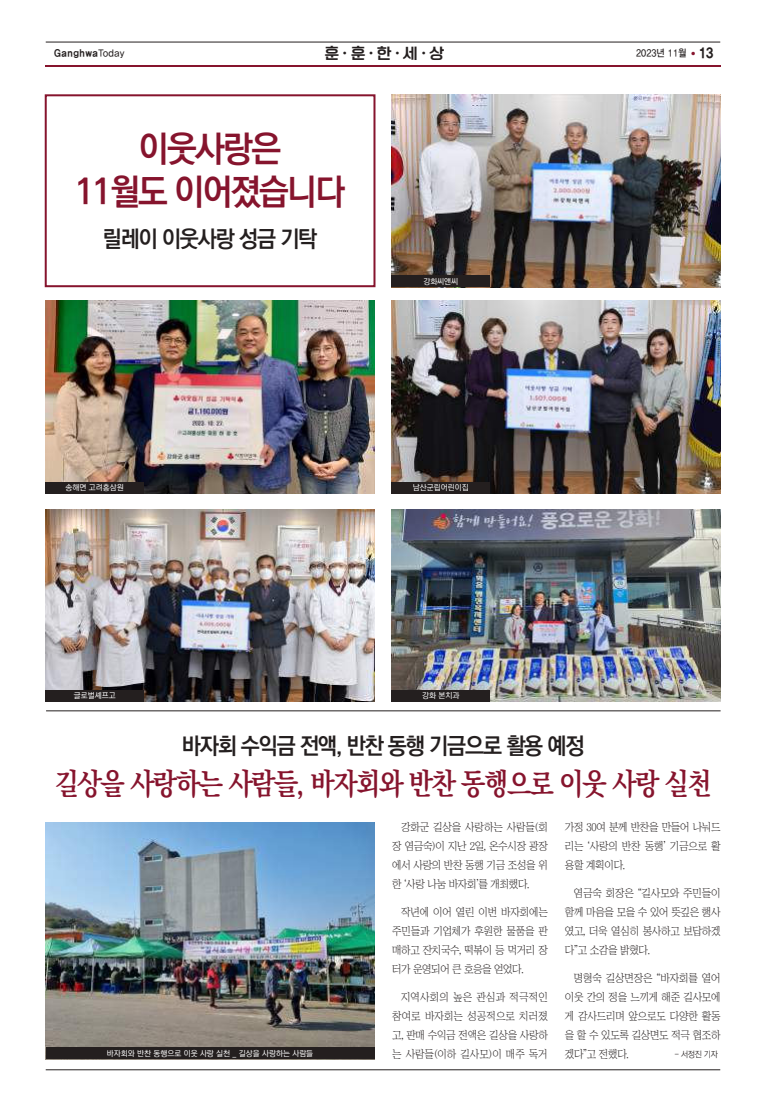
<style>
.page{position:relative;width:766px;height:1112px;background:#fff}
.page>*{position:absolute;margin:0;border:0;box-sizing:border-box;transform-origin:0 0}
.t1{font:700 36px/43px "Ko Pub Dotum";letter-spacing:-.05em;color:#86142d;text-align:center;scale:.95 1}
.t2{font:700 30px "Ko Pub Batang";letter-spacing:-.05em;color:#86142d;scale:.86 1}
.t3{font:700 23px "Ko Pub Dotum";letter-spacing:-.05em;color:#241f1f;scale:.95 1}
.t4{font:15px "ONE Mobile Title";color:#241f1f}
.t5{font:14px "YDIYGO360";color:#241f1f;scale:.9 1}
.t6{font:11px/19px "Chosunilbo NM";letter-spacing:-.03em;color:#241f1f;text-align:justify;scale:.95 1}
.t7{font:10px "YDIYGO350";letter-spacing:.05em;color:#241f1f;scale:.9 1}
.t8{font:10px "YDIYGO330";color:#241f1f;scale:.9 1}
.t9{font:300 8.5px "Ko Pub Dotum";color:#241f1f}
.t10{font:500 8px "Ko Pub Dotum";color:#fff}
.s1{font-family:"YDIYGO330"}
.s2{font-family:"YDIYGO310";font-size:5px;color:#86142d}
</style>
<div class="page">
<hr style="left:45px;top:65px;width:675px;height:2px;background:#86142d">
<hr style="left:46px;top:1069px;width:674px;height:1px;background:#241f1f">
<hr style="left:46px;top:42px;width:674px;height:1px;background:#241f1f">
<div style="left:45px;top:94px;width:330px;height:193px;border:2px solid #86142d"></div>
<img style="left:45px;top:300px;width:329px;height:193px">
<div style="left:45px;top:481px;width:99px;height:12px;background:#241f1f"></div>
<img style="left:391px;top:94px;width:329px;height:193px">
<div style="left:391px;top:275px;width:99px;height:12px;background:#241f1f"></div>
<img style="left:45px;top:509px;width:329px;height:192px">
<div style="left:45px;top:690px;width:99px;height:11px;background:#241f1f"></div>
<img style="left:391px;top:509px;width:329px;height:192px">
<div style="left:391px;top:690px;width:99px;height:11px;background:#241f1f"></div>
<img style="left:391px;top:300px;width:329px;height:193px">
<div style="left:391px;top:481px;width:99px;height:12px;background:#241f1f"></div>
<img style="left:46px;top:822px;width:328px;height:225px">
<div style="left:46px;top:1047px;width:328px;height:11px;background:#241f1f"></div>
<hr style="left:46px;top:710px;width:674px;height:1px;background:#241f1f">
<p class="t7" style="left:54px;top:47px;width:80px">Ganghwa<span class="s1">Today</span></p>
<h3 class="t4" style="left:324px;top:45px;width:121px">훈·훈·한·세·상</h3>
<p class="t8" style="left:636px;top:47px;width:68px">2023년 11월 <span class="s2">●</span></p>
<p class="t5" style="left:698px;top:45px;width:17px">13</p>
<h1 class="t1" style="left:75px;top:128px;width:286px">이웃사랑은<br>11월도 이어졌습니다</h1>
<h3 class="t3" style="left:103px;top:227px;width:227px">릴레이 이웃사랑 성금 기탁</h3>
<p class="t10" style="left:423px;top:277px;width:36px">강화씨앤씨</p>
<p class="t10" style="left:66px;top:483px;width:60px">송해면 고려홍삼원</p>
<p class="t10" style="left:413px;top:483px;width:57px">남산군립어린이집</p>
<p class="t10" style="left:74px;top:692px;width:43px">글로벌셰프고</p>
<p class="t10" style="left:422px;top:692px;width:39px">강화 본치과</p>
<h3 class="t3" style="left:182px;top:734px;width:425px">바자회 수익금 전액, 반찬 동행 기금으로 활용 예정</h3>
<h2 class="t2" style="left:55px;top:768px;width:765px">길상을 사랑하는 사람들, 바자회와 반찬 동행으로 이웃 사랑 실천</h2>
<p class="t10" style="left:107px;top:1049px;width:208px">바자회와 반찬 동행으로 이웃 사랑 실천 _ 길상을 사랑하는 사람들</p>
<p class="t6" style="left:392px;top:817px;width:165px;text-indent:9px">강화군 길상을 사랑하는 사람들(회 장 염금숙)이 지난 2일, 온수시장 광장 에서 사랑의 반찬 동행 기금 조성을 위 한 ‘사랑 나눔 바자회’를 개최했다.</p>
<p class="t6" style="left:392px;top:902px;width:165px;text-indent:9px">작년에 이어 열린 이번 바자회에는 주민들과 기업체가 후원한 물품을 판 매하고 잔치국수, 떡볶이 등 먹거리 장 터가 운영되어 큰 호응을 얻었다.</p>
<p class="t6" style="left:392px;top:987px;width:165px;text-indent:9px">지역사회의 높은 관심과 적극적인 참여로 바자회는 성공적으로 치러졌 고, 판매 수익금 전액은 길상을 사랑하 는 사람들(이하 길사모)이 매주 독거</p>
<p class="t6" style="left:564px;top:817px;width:165px">가정 30여 분께 반찬을 만들어 나눠드 리는 ‘사랑의 반찬 동행’ 기금으로 활 용할 계획이다.</p>
<p class="t6" style="left:564px;top:883px;width:165px;text-indent:9px">염금숙 회장은 “길사모와 주민들이 함께 마음을 모을 수 있어 뜻깊은 행사 였고, 더욱 열심히 봉사하고 보답하겠 다”고 소감을 밝혔다.</p>
<p class="t6" style="left:564px;top:968px;width:165px;text-indent:9px">명형숙 길상면장은 “바자회를 열어 이웃 간의 정을 느끼게 해준 길사모에 게 감사드리며 앞으로도 다양한 활동 을 할 수 있도록 길상면도 적극 협조하 겠다”고 전했다.</p>
<p class="t9" style="left:674px;top:1050px;width:45px">- 서정진 기자</p>
</div>
